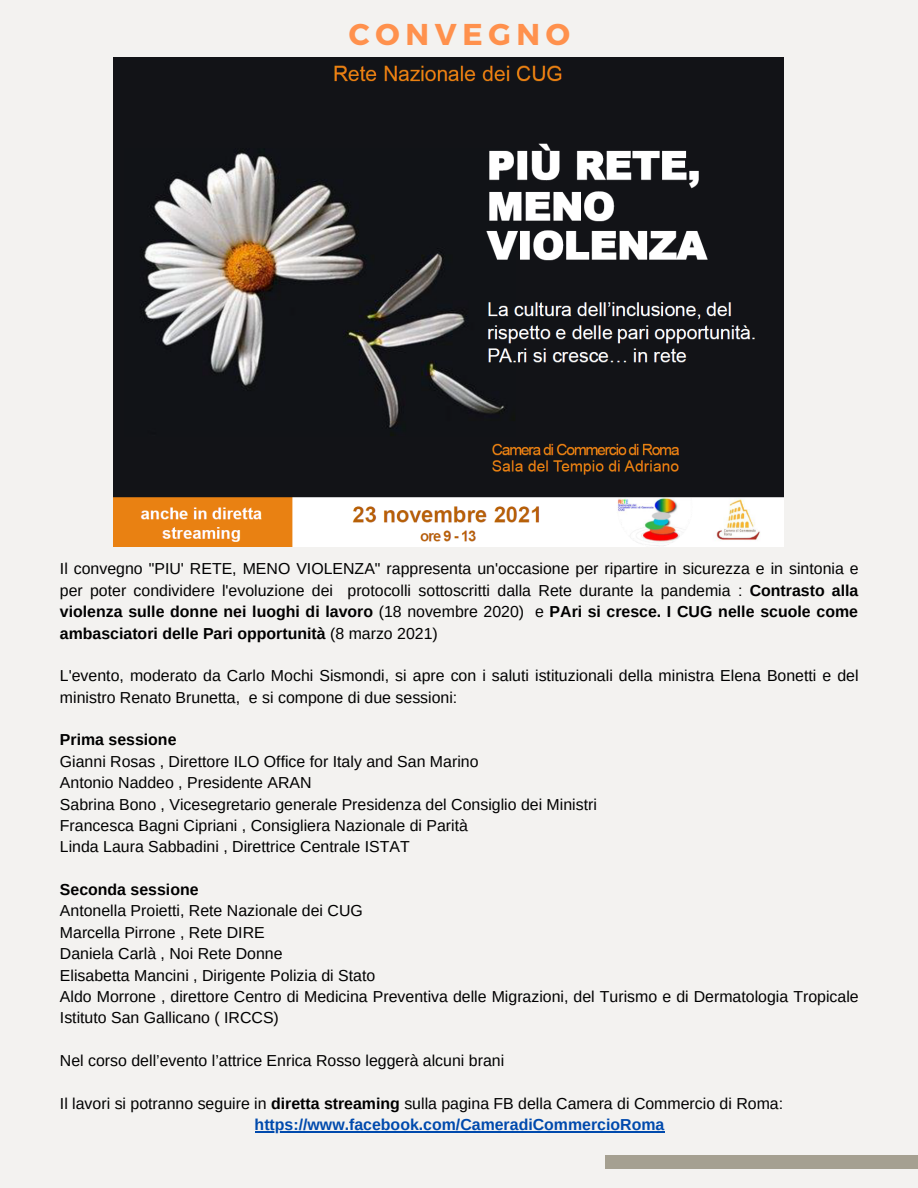
<style>
.page{position:relative;width:918px;height:1188px;background:#f3f2f0}
.page>*{position:absolute;margin:0;border:0;box-sizing:border-box;transform-origin:0 0}
.t1{font:700 30.15px "Montserrat";letter-spacing:.19em;color:#ff914d}
.t2{font:15.9px/21.3px "Arimo";color:#000}
.t3{font:700 15.9px "Arimo";color:#004aad}
.t4{font:700 15.9px "Arimo";color:#000}
.s1{font-weight:700}
</style>
<div class="page">
<div style="left:605px;top:1156px;width:313px;height:12px;background:#a5a091"></div>
<img style="left:113px;top:57px;width:671px;height:490px">
<hr style="left:255px;top:1131px;width:409px;height:1px;background:#004aad">
<p class="t1" style="left:349px;top:14px;width:223px">CONVEGNO</p>
<p class="t2" style="left:60px;top:558px;width:800px;text-align:justify">Il convegno "PIU' RETE, MENO VIOLENZA" rappresenta un'occasione per ripartire in sicurezza e in sintonia e per poter condividere l'evoluzione dei protocolli sottoscritti dalla Rete durante la pandemia : <span class="s1">Contrasto alla violenza sulle donne nei luoghi di lavoro</span> (18 novembre 2020) e <span class="s1">PAri si cresce. I CUG nelle scuole come ambasciatori delle Pari opportunità</span> (8 marzo 2021)</p>
<p class="t2" style="left:60px;top:665px;width:800px">L'evento, moderato da Carlo Mochi Sismondi, si apre con i saluti istituzionali della ministra Elena Bonetti e del ministro Renato Brunetta, e si compone di due sessioni:</p>
<p class="t4" style="left:60px;top:731px;width:118px">Prima sessione</p>
<p class="t2" style="left:60px;top:751px;width:420px">Gianni Rosas , Direttore ILO Office for Italy and San Marino</p>
<p class="t2" style="left:60px;top:772px;width:253px">Antonio Naddeo , Presidente ARAN</p>
<p class="t2" style="left:60px;top:793px;width:539px">Sabrina Bono , Vicesegretario generale Presidenza del Consiglio dei Ministri</p>
<p class="t2" style="left:60px;top:815px;width:410px">Francesca Bagni Cipriani , Consigliera Nazionale di Parità</p>
<p class="t2" style="left:60px;top:836px;width:351px">Linda Laura Sabbadini , Direttrice Centrale ISTAT</p>
<p class="t4" style="left:60px;top:881px;width:140px">Seconda sessione</p>
<p class="t2" style="left:60px;top:900px;width:304px">Antonella Proietti, Rete Nazionale dei CUG</p>
<p class="t2" style="left:60px;top:922px;width:206px">Marcella Pirrone , Rete DIRE</p>
<p class="t2" style="left:60px;top:943px;width:224px">Daniela Carlà , Noi Rete Donne</p>
<p class="t2" style="left:60px;top:964px;width:317px">Elisabetta Mancini , Dirigente Polizia di Stato</p>
<p class="t2" style="left:60px;top:986px;width:800px">Aldo Morrone , direttore Centro di Medicina Preventiva delle Migrazioni, del Turismo e di Dermatologia Tropicale<br>Istituto San Gallicano ( IRCCS)</p>
<p class="t2" style="left:60px;top:1050px;width:446px">Nel corso dell’evento l’attrice Enrica Rosso leggerà alcuni brani</p>
<p class="t2" style="left:60px;top:1093px;width:725px">Il lavori si potranno seguire in <span class="s1">diretta streaming</span> sulla pagina FB della Camera di Commercio di Roma:</p>
<p class="t3" style="left:255px;top:1116px;width:411px">https://www.facebook.com/CameradiCommercioRoma</p>
</div>
